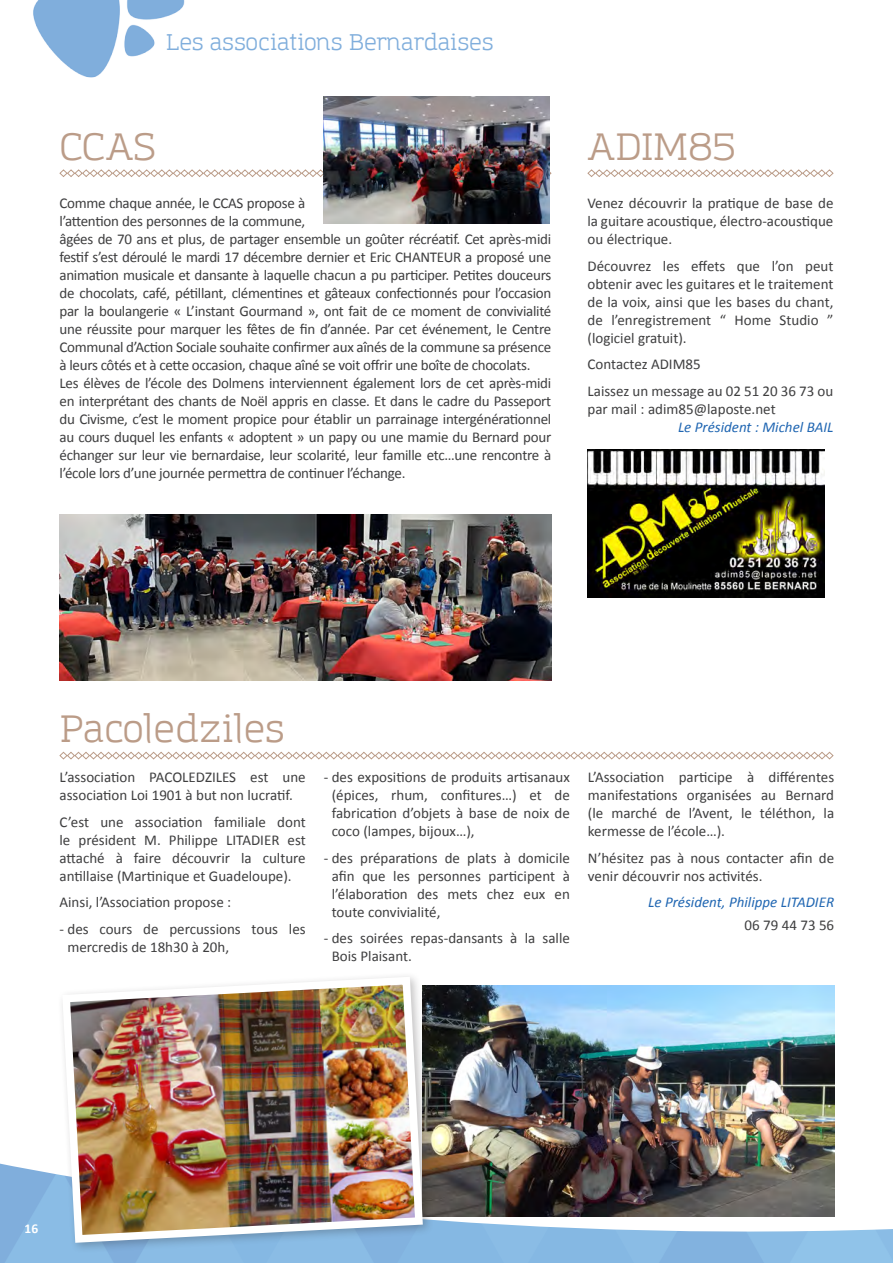
<style>
.page{position:relative;width:893px;height:1263px;background:#fff}
.page>*{position:absolute;margin:0;border:0;box-sizing:border-box;transform-origin:0 0}
.t1{font:37.8px "Amazing Grotesk";color:#bb9c88}
.t2{font:22.5px "Amazing Grotesk";color:#80aedc}
.t3{font:15px/18px "Calibri";letter-spacing:-.02em;color:#3e3e3f;text-align:justify}
.t4{font:15px/18px "Calibri";color:#3e3e3f}
.t5{font:italic 15px "Calibri";color:#2066b2}
.t6{font:700 13.5px "Calibri";color:#fff}
</style>
<div class="page">
<img style="left:0;top:1162px;width:893px;height:101px">
<img style="left:33px;top:0;width:152px;height:78px">
<svg style="left:59px;top:169px;width:493px;height:8px"></svg>
<svg style="left:587px;top:169px;width:247px;height:8px"></svg>
<img style="left:324px;top:96px;width:226px;height:127px">
<img style="left:60px;top:514px;width:491px;height:166px">
<svg style="left:59px;top:751px;width:775px;height:9px"></svg>
<img style="left:434px;top:985px;width:400px;height:231px">
<div style="left:57px;top:972px;width:377px;height:282px;background:#231f20;opacity:.27"></div>
<img style="left:58px;top:973px;width:369px;height:274px">
<img style="left:587px;top:450px;width:238px;height:148px">
<h2 class="t2" style="left:166px;top:29px;width:329px">Les associations Bernardaises</h2>
<p class="t1" style="left:60px;top:124px;width:98px">CCAS</p>
<p class="t1" style="left:587px;top:124px;width:150px">ADIM85</p>
<p class="t3" style="left:60px;top:193px;width:493px;text-align:left">Comme chaque année, le CCAS propose à<br>l’attention des personnes de la commune,<br>âgées de 70 ans et plus, de partager ensemble un goûter récréatif. Cet après-midi festif s’est déroulé le mardi 17 décembre dernier et Eric CHANTEUR a proposé une animation musicale et dansante à laquelle chacun a pu participer. Petites douceurs de chocolats, café, pétillant, clémentines et gâteaux confectionnés pour l’occasion par la boulangerie « L’instant Gourmand », ont fait de ce moment de convivialité une réussite pour marquer les fêtes de fin d’année. Par cet événement, le Centre Communal d’Action Sociale souhaite confirmer aux aînés de la commune sa présence à leurs côtés et à cette occasion, chaque aîné se voit offrir une boîte de chocolats.</p>
<p class="t3" style="left:60px;top:373px;width:493px">Les élèves de l’école des Dolmens interviennent également lors de cet après-midi en interprétant des chants de Noël appris en classe. Et dans le cadre du Passeport du Civisme, c’est le moment propice pour établir un parrainage intergénérationnel au cours duquel les enfants « adoptent » un papy ou une mamie du Bernard pour échanger sur leur vie bernardaise, leur scolarité, leur famille etc…une rencontre à l’école lors d’une journée permettra de continuer l’échange.</p>
<p class="t3" style="left:587px;top:193px;width:247px">Venez découvrir la pratique de base de la guitare acoustique, électro-acoustique ou électrique.</p>
<p class="t3" style="left:587px;top:256px;width:247px">Découvrez les effets que l’on peut obtenir avec les guitares et le traitement de la voix, ainsi que les bases du chant, de l’enregistrement “ Home Studio ” (logiciel gratuit).</p>
<p class="t4" style="left:587px;top:354px;width:115px">Contactez ADIM85</p>
<p class="t4" style="left:587px;top:381px;width:247px">Laissez un message au 02 51 20 36 73 ou par mail : adim85@laposte.net</p>
<p class="t5" style="left:678px;top:417px;width:157px">Le Président : Michel BAIL</p>
<p class="t1" style="left:60px;top:706px;width:227px">Pacoledziles</p>
<p class="t4" style="left:60px;top:768px;width:248px">L’association PACOLEDZILES est une association Loi 1901 à but non lucratif.</p>
<p class="t3" style="left:60px;top:812px;width:248px">C’est une association familiale dont le président M. Philippe LITADIER est attaché à faire découvrir la culture antillaise (Martinique et Guadeloupe).</p>
<p class="t4" style="left:60px;top:893px;width:173px">Ainsi, l’Association propose :</p>
<p class="t4" style="left:68px;top:919px;width:240px;text-indent:-8px">- des cours de percussions tous les mercredis de 18h30 à 20h,</p>
<p class="t3" style="left:332px;top:768px;width:240px;text-indent:-8px">- des expositions de produits artisanaux (épices, rhum, confitures…) et de fabrication d’objets à base de noix de coco (lampes, bijoux…),</p>
<p class="t3" style="left:332px;top:848px;width:240px;text-indent:-8px">- des préparations de plats à domicile afin que les personnes participent à l’élaboration des mets chez eux en toute convivialité,</p>
<p class="t4" style="left:332px;top:929px;width:240px;text-indent:-8px">- des soirées repas-dansants à la salle<br>Bois Plaisant.</p>
<p class="t3" style="left:588px;top:768px;width:248px">L’Association participe à différentes manifestations organisées au Bernard (le marché de l’Avent, le téléthon, la kermesse de l’école…).</p>
<p class="t4" style="left:588px;top:848px;width:248px">N’hésitez pas à nous contacter afin de venir découvrir nos activités.</p>
<p class="t5" style="left:648px;top:893px;width:188px">Le Président, Philippe LITADIER</p>
<p class="t3" style="left:745px;top:915px;width:91px">06 79 44 73 56</p>
<p class="t6" style="left:25px;top:1220px;width:15px">16</p>
</div>
